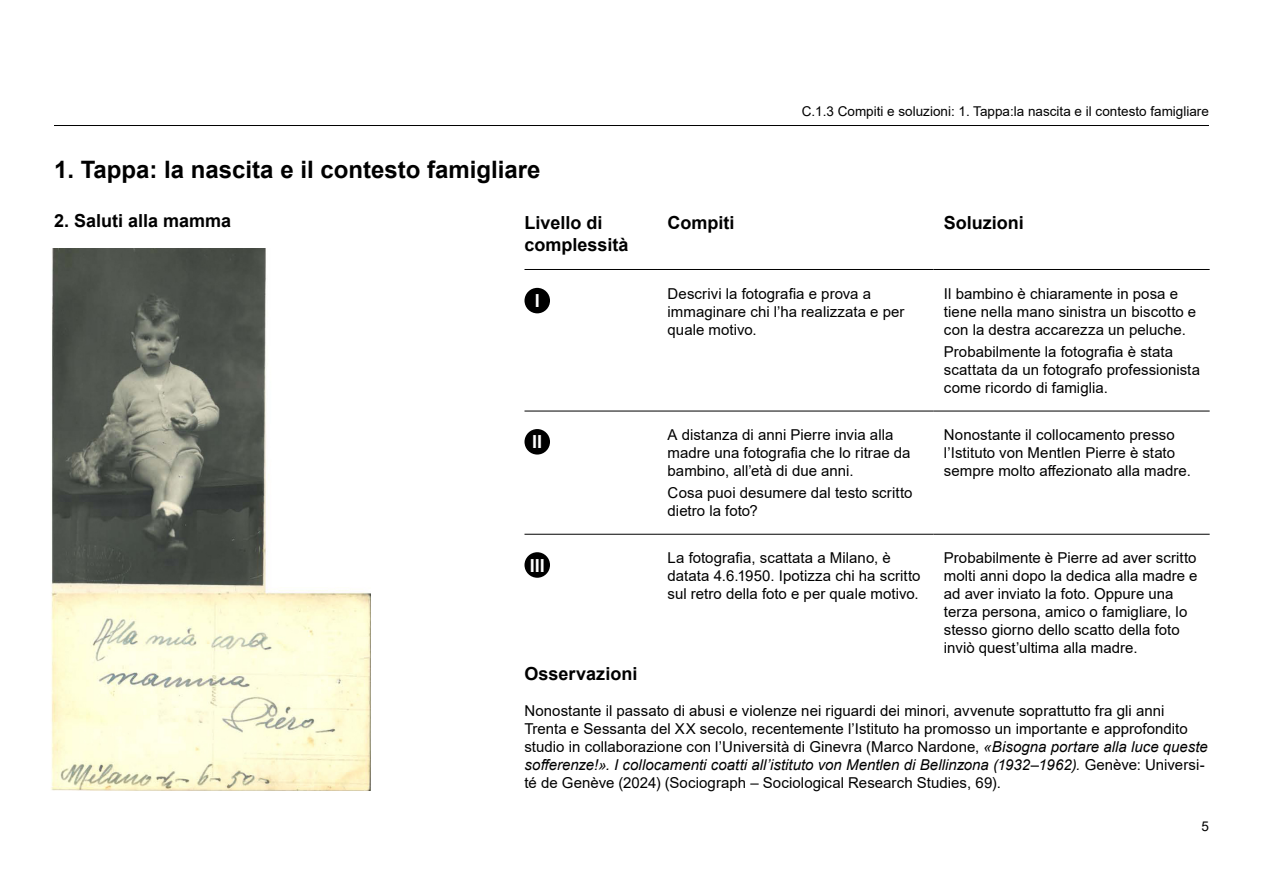
<style>
.page{position:relative;width:1263px;height:893px;background:#fff}
.page>*{position:absolute;margin:0;border:0;box-sizing:border-box;transform-origin:0 0}
.t1{font:700 24px "Arial";color:#000}
.t2{font:700 18px/22.5px "Arial";color:#000}
.t3{font:700 18px "Arial";color:#fff}
.t4{font:15px/18px "Arial";color:#000}
.t5{font:13.5px "Arial";color:#000}
.s1{font-style:italic}
</style>
<div class="page">
<hr style="left:54px;top:125px;width:1155px;height:1px;background:#000">
<hr style="left:524px;top:411px;width:133px;height:1px;background:#000">
<hr style="left:657px;top:411px;width:276px;height:1px;background:#000">
<hr style="left:933px;top:411px;width:277px;height:1px;background:#000">
<hr style="left:524px;top:534px;width:133px;height:1px;background:#000">
<hr style="left:657px;top:534px;width:276px;height:1px;background:#000">
<hr style="left:933px;top:534px;width:277px;height:1px;background:#000">
<hr style="left:524px;top:269px;width:133px;height:1px;background:#000">
<hr style="left:657px;top:269px;width:276px;height:1px;background:#000">
<hr style="left:933px;top:269px;width:277px;height:1px;background:#000">
<div style="left:524px;top:288px;width:26px;height:25px;background:#000;border-radius:50%"></div>
<div style="left:524px;top:429px;width:26px;height:26px;background:#000;border-radius:50%"></div>
<div style="left:524px;top:552px;width:26px;height:26px;background:#000;border-radius:50%"></div>
<img style="left:51px;top:249px;width:319px;height:541px">
<h1 class="t1" style="left:54px;top:153px;width:488px">1. Tappa: la nascita e il contesto famigliare</h1>
<p class="t5" style="left:802px;top:102px;width:409px">C.1.3 Compiti e soluzioni: 1. Tappa:la nascita e il contesto famigliare</p>
<p class="t2" style="left:54px;top:210px;width:179px">2. Saluti alla mamma</p>
<p class="t2" style="left:524px;top:212px;width:106px">Livello di complessità</p>
<p class="t2" style="left:668px;top:212px;width:68px">Compiti</p>
<p class="t2" style="left:944px;top:212px;width:82px">Soluzioni</p>
<p class="t3" style="left:535px;top:288px;width:7px">I</p>
<p class="t4" style="left:668px;top:284px;width:238px">Descrivi la fotografia e prova a immaginare chi l’ha realizzata e per quale motivo.</p>
<p class="t4" style="left:944px;top:284px;width:254px">Il bambino è chiaramente in posa e tiene nella mano sinistra un biscotto e con la destra accarezza un peluche.</p>
<p class="t4" style="left:944px;top:343px;width:258px">Probabilmente la fotografia è stata scattata da un fotografo professionista come ricordo di famiglia.</p>
<p class="t3" style="left:532px;top:429px;width:12px">II</p>
<p class="t4" style="left:668px;top:426px;width:244px">A distanza di anni Pierre invia alla madre una fotografia che lo ritrae da bambino, all’età di due anni.</p>
<p class="t4" style="left:668px;top:484px;width:246px">Cosa puoi desumere dal testo scritto dietro la foto?</p>
<p class="t4" style="left:944px;top:426px;width:248px">Nonostante il collocamento presso l’Istituto von Mentlen Pierre è stato sempre molto affezionato alla madre.</p>
<p class="t3" style="left:530px;top:552px;width:17px">III</p>
<p class="t4" style="left:668px;top:549px;width:254px">La fotografia, scattata a Milano, è datata 4.6.1950. Ipotizza chi ha scritto sul retro della foto e per quale motivo.</p>
<p class="t4" style="left:944px;top:549px;width:255px">Probabilmente è Pierre ad aver scritto molti anni dopo la dedica alla madre e ad aver inviato la foto. Oppure una terza persona, amico o famigliare, lo stesso giorno dello scatto della foto inviò quest’ultima alla madre.</p>
<p class="t2" style="left:524px;top:662px;width:114px">Osservazioni</p>
<p class="t4" style="left:524px;top:701px;width:685px">Nonostante il passato di abusi e violenze nei riguardi dei minori, avvenute soprattutto fra gli anni Trenta e Sessanta del XX secolo, recentemente l’Istituto ha promosso un importante e approfondito studio in collaborazione con l’Università di Ginevra (Marco Nardone, <span class="s1">«Bisogna portare alla luce queste sofferenze!». I collocamenti coatti all’istituto von Mentlen di Bellinzona (1932–1962).</span> Genève: Universi&shy;té de Genève (2024) (Sociograph – Sociological Research Studies, 69).</p>
<p class="t5" style="left:1201px;top:817px;width:9px">5</p>
</div>
